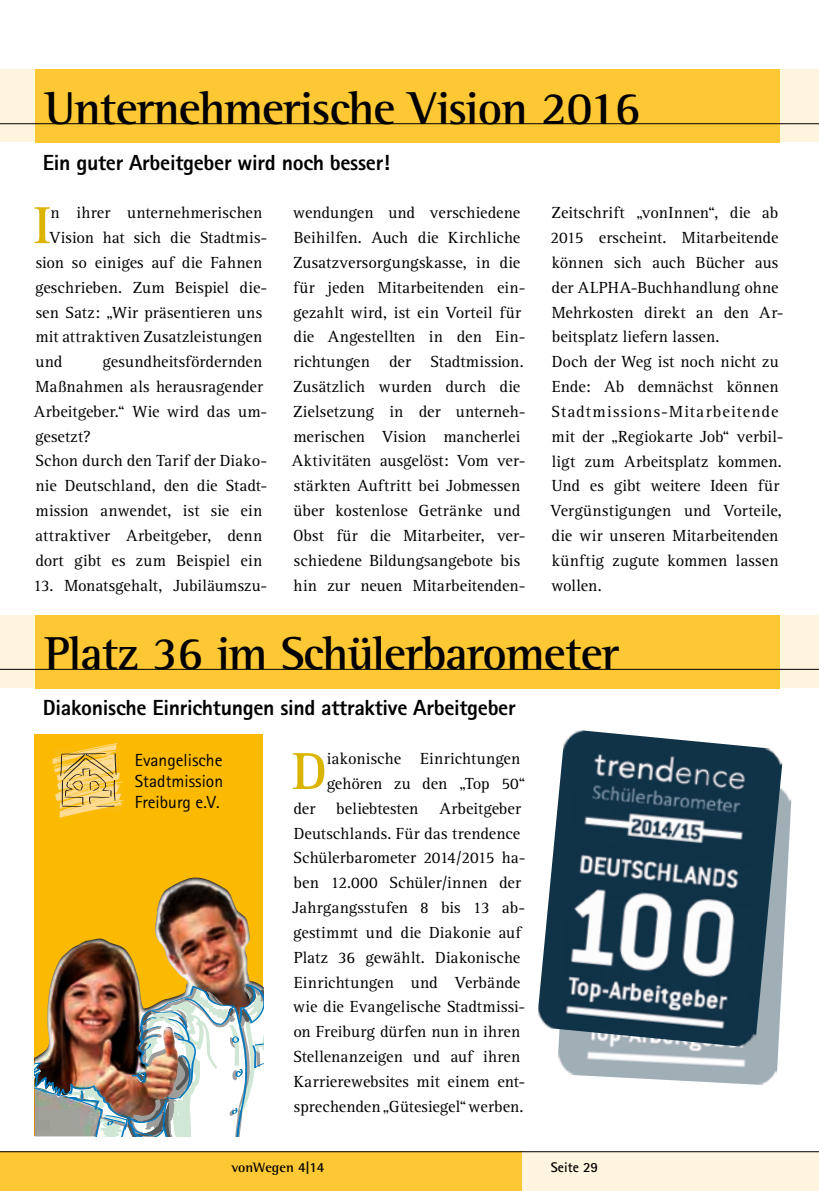
<style>
.page{position:relative;width:819px;height:1191px;background:#fff}
.page>*{position:absolute;margin:0;border:0;box-sizing:border-box;transform-origin:0 0}
.t1{font:700 53.9px "Rotis Serif";color:#dbb400}
.t2{font:700 47.25px "Rotis Semi Serif";letter-spacing:-.02em;color:#000}
.t3{font:800 21.88px "Rotis Sans Serif";letter-spacing:-.015em;color:#000}
.t4{font:17.5px/21px "Rotis Sans Serif";color:#000;text-align:justify}
.t5{font:16.62px/24.8px "Rotis Serif";letter-spacing:.01em;color:#000}
.t6{font:700 14px "Rotis Semi Serif";color:#000}
.t7{font:700 14px "Rotis Sans Serif";color:#000}
.s1{font-family:"Rotis Sans Serif"}
</style>
<div class="page">
<div style="left:0;top:69px;width:819px;height:73px;background:#fff4dd"></div>
<div style="left:35px;top:69px;width:744px;height:74px;background:#fdc833"></div>
<hr style="left:0;top:123px;width:819px;height:1px;background:#000">
<div style="left:0;top:615px;width:819px;height:73px;background:#fff4dd"></div>
<div style="left:35px;top:615px;width:744px;height:73px;background:#fdc833"></div>
<hr style="left:0;top:669px;width:819px;height:1px;background:#000">
<svg style="left:35px;top:734px;width:228px;height:249px;background:#e2a50f"></svg>
<svg style="left:52px;top:743px;width:73px;height:74px;background:#eabd4a"></svg>
<img style="left:35px;top:983px;width:229px;height:153px">
<img style="left:558px;top:790px;width:234px;height:295px">
<img style="left:538px;top:730px;width:245px;height:318px">
<div style="left:0;top:1151px;width:819px;height:40px;background:#fff4dd"></div>
<div style="left:0;top:1151px;width:521px;height:40px;background:#fdc833"></div>
<hr style="left:0;top:1151px;width:819px;height:1px;background:#000">
<h2 class="t2" style="left:45px;top:79px;width:597px">Unternehmerische Vision 2016</h2>
<h3 class="t3" style="left:43px;top:148px;width:348px">Ein guter Arbeitgeber wird noch besser!</h3>
<h1 class="t1" style="left:34px;top:193px;width:18px">I</h1>
<p class="t5" style="left:50px;top:201px;width:213px">n ihrer unternehmerischen</p>
<p class="t5" style="left:49px;top:226px;width:217px">Vision hat sich die Stadtmis-</p>
<p class="t5" style="left:36px;top:250px;width:228px">sion so einiges auf die Fahnen</p>
<p class="t5" style="left:35px;top:275px;width:234px">geschrieben. Zum Beispiel die-</p>
<p class="t5" style="left:36px;top:300px;width:228px">sen Satz: „Wir präsentieren uns</p>
<p class="t5" style="left:35px;top:325px;width:228px">mit attraktiven Zusatzleistungen</p>
<p class="t5" style="left:35px;top:350px;width:28px">und</p>
<p class="t5" style="left:34px;top:350px;width:235px;text-indent:69px">gesundheitsfördernden<br>Maßnahmen als herausragender<br>Arbeitgeber.“ Wie wird das um&shy;gesetzt?<br>Schon durch den Tarif der Diako&shy;nie Deutschland, den die Stadt&shy;mission anwendet, ist sie ein attraktiver Arbeitgeber, denn dort gibt es zum Beispiel ein</p>
<p class="t5" style="left:33px;top:573px;width:236px">13. Monatsgehalt, Jubiläumszu-</p>
<p class="t5" style="left:292px;top:201px;width:235px">wendungen und verschiedene<br>Beihilfen. Auch die Kirchliche<br>Zusatzversorgungskasse, in die für jeden Mitarbeitenden ein&shy;gezahlt wird, ist ein Vorteil für die Angestellten in den Ein&shy;richtungen der Stadtmission.<br>Zusätzlich wurden durch die<br>Zielsetzung in der unterneh&shy;merischen Vision mancherlei<br>Aktivitäten ausgelöst: Vom ver&shy;stärkten Auftritt bei Jobmessen über kostenlose Getränke und<br>Obst für die Mitarbeiter, ver&shy;schiedene Bildungsangebote bis hin zur neuen Mitarbeitenden-</p>
<p class="t5" style="left:550px;top:201px;width:234px">Zeitschrift „vonInnen“, die ab<br>2015 erscheint. Mitarbeitende können sich auch Bücher aus der ALPHA-Buchhandlung ohne<br>Mehrkosten direkt an den Ar&shy;beitsplatz liefern lassen.<br>Doch der Weg ist noch nicht zu<br>Ende: Ab demnächst können<br>Stadtmissions-Mitarbeitende mit der „Regiokarte Job“ verbil&shy;ligt zum Arbeitsplatz kommen.<br>Und es gibt weitere Ideen für<br>Vergünstigungen und Vorteile, die wir unseren Mitarbeitenden künftig zugute kommen lassen wollen.</p>
<h2 class="t2" style="left:45px;top:625px;width:576px">Platz 36 im Schülerbarometer</h2>
<h3 class="t3" style="left:43px;top:694px;width:474px">Diakonische Einrichtungen sind attraktive Arbeitgeber</h3>
<p class="t4" style="left:135px;top:749px;width:90px">Evangelische Stadtmission Freiburg e.V.</p>
<h1 class="t1" style="left:292px;top:739px;width:36px">D</h1>
<p class="t5" style="left:326px;top:746px;width:200px">iakonische Einrichtungen gehören zu den „Top 50“</p>
<p class="t5" style="left:293px;top:796px;width:23px">der</p>
<p class="t5" style="left:336px;top:796px;width:84px">beliebtesten</p>
<p class="t5" style="left:292px;top:796px;width:235px;text-indent:147px">Arbeitgeber<br>Deutschlands. Für das trendence<br>Schülerbarometer 2014/2015 ha&shy;ben 12.000 Schüler/innen der<br>Jahrgangsstufen 8 bis 13 ab&shy;gestimmt und die Diakonie auf<br>Platz 36 gewählt. Diakonische<br>Einrichtungen und Verbände wie die Evangelische Stadtmissi&shy;on Freiburg dürfen nun in ihren<br>Stellenanzeigen und auf ihren<br>Karrierewebsites mit einem ent&shy;sprechenden „Gütesiegel“ werben.</p>
<p class="t6" style="left:231px;top:1159px;width:94px">vonWegen <span class="s1">4|14</span></p>
<p class="t7" style="left:551px;top:1158px;width:49px">Seite 29</p>
</div>
